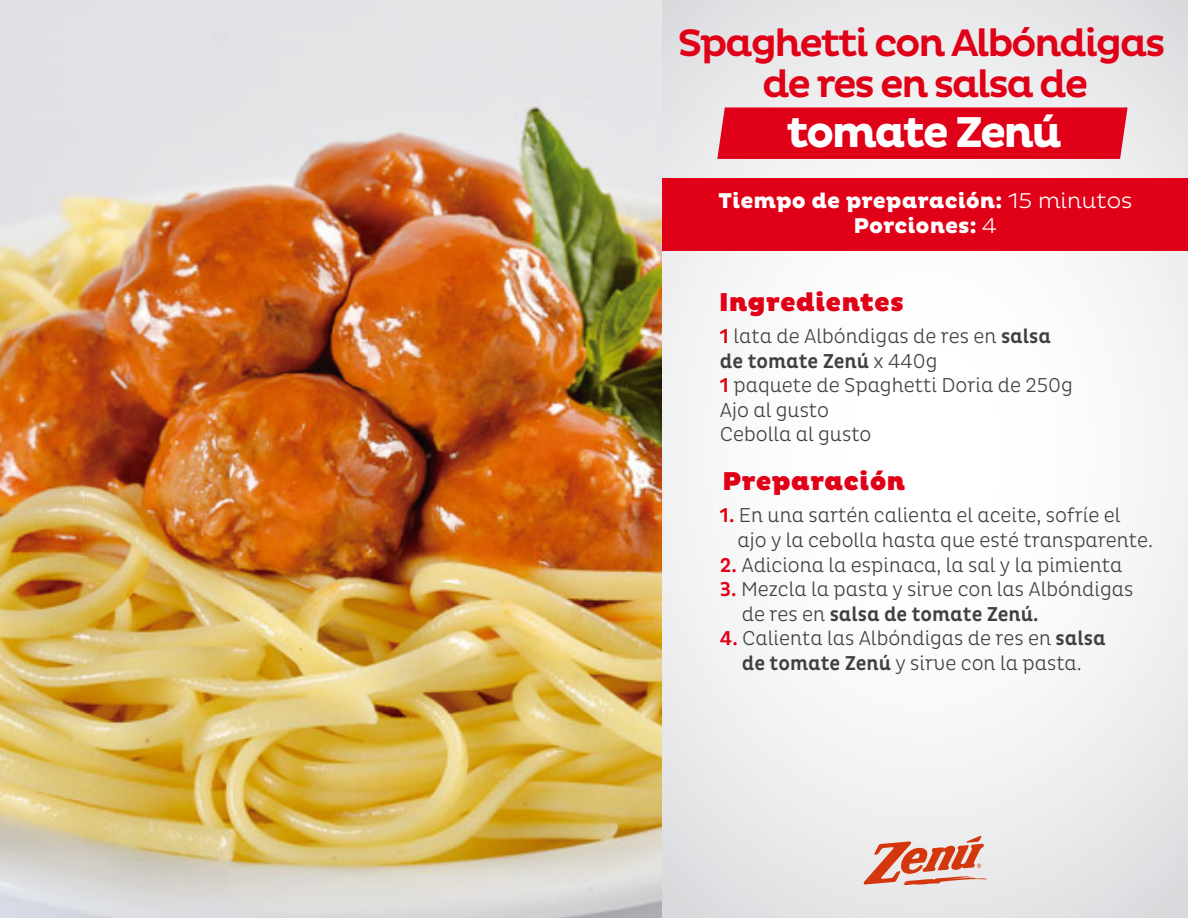
<style>
.page{position:relative;width:1188px;height:918px;background:#fff}
.page>*{position:absolute;margin:0;border:0;box-sizing:border-box;transform-origin:0 0}
.t1{font:700 43.95px "Pluto";letter-spacing:-.06em;color:#fff}
.t2{font:500 39px/40.5px "Pluto";letter-spacing:-.06em;color:#e00017;text-align:center}
.t3{font:900 26.25px "Pluto";color:#e00017}
.t4{font:800 21.75px/25.8px "Pluto";color:#fff;text-align:center}
.t5{font:300 20.4px/24.6px "Pluto Cond";color:#433f40}
.s1{font-weight:300}
.s2{font-weight:500;color:#e00109}
.s3{font-weight:500}
.s4{font-weight:500;color:#e00017}
</style>
<div class="page">
<svg style="left:661px;top:0;width:527px;height:918px"></svg>
<div style="left:663px;top:178px;width:525px;height:73px;background:#e00017"></div>
<svg style="left:863px;top:835px;width:124px;height:50px;background:#e2a697"></svg>
<div style="left:717px;top:107px;width:411px;height:52px;background:#e00017"></div>
<img style="left:0;top:0;width:661px;height:918px">
<h2 class="t2" style="left:678px;top:24px;width:489px">Spaghetti con Albóndigas de res en salsa de</h2>
<h1 class="t1" style="left:786px;top:107px;width:277px">tomate Zenú</h1>
<p class="t4" style="left:718px;top:188px;width:416px">Tiempo de preparación: <span class="s1">15 minutos<br></span>Porciones: <span class="s1">4</span></p>
<p class="t3" style="left:719px;top:287px;width:187px">Ingredientes</p>
<p class="t5" style="left:720px;top:324px;width:354px"><span class="s2">1</span> lata de Albóndigas de res en <span class="s3">salsa de tomate Zenú</span> x 440g<br><span class="s2">1</span> paquete de Spaghetti Doria de 250g<br>Ajo al gusto<br>Cebolla al gusto</p>
<p class="t3" style="left:722px;top:466px;width:185px">Preparación</p>
<p class="t5" style="left:738px;top:503px;width:417px;text-indent:-18px"><span class="s2">1.</span> En una sartén calienta el aceite, sofríe el ajo y la cebolla hasta que esté transparente.</p>
<p class="t5" style="left:720px;top:552px;width:404px"><span class="s4">2.</span> Adiciona la espinaca, la sal y la pimienta</p>
<p class="t5" style="left:742px;top:577px;width:393px;text-indent:-22px"><span class="s4">3.</span> Mezcla la pasta y sirve con las Albóndigas de res en <span class="s3">salsa de tomate Zenú.</span></p>
<p class="t5" style="left:720px;top:626px;width:387px;text-align:center"><span class="s4">4.</span> Calienta las Albóndigas de res en <span class="s3">salsa de tomate Zenú</span> y sirve con la pasta.</p>
</div>
